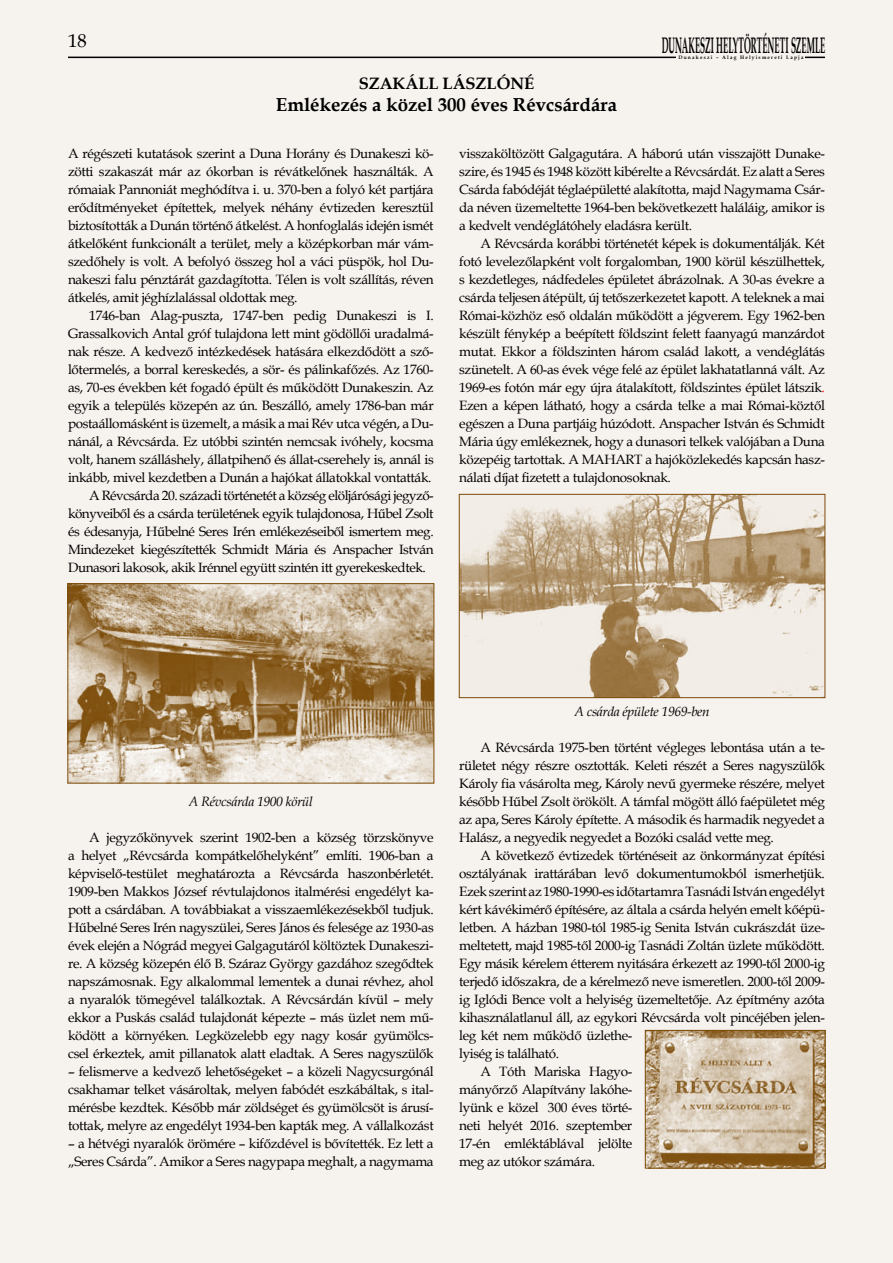
<style>
.page{position:relative;width:893px;height:1263px;background:#f6f2ee}
.page>*{position:absolute;margin:0;border:0;box-sizing:border-box;transform-origin:0 0}
.t1{font:700 22.5px "Book Antiqua";letter-spacing:.01em;color:#000;scale:.37 1}
.t2{font:700 18.75px "Book Antiqua";color:#000}
.t3{font:18.75px "Book Antiqua";color:#000}
.t4{font:700 16.5px "Book Antiqua";color:#000}
.t5{font:13.5px/18px "Book Antiqua";letter-spacing:-.025em;color:#000;text-align:justify}
.t6{font:italic 13.5px "Book Antiqua";letter-spacing:-.025em;color:#000}
.t7{font:700 4.95px "Book Antiqua";letter-spacing:.24em;color:#000}
.s1{color:#f00}
</style>
<div class="page">
<hr style="left:68px;top:57px;width:757px;height:1px;background:#000">
<hr style="left:677px;top:56px;width:128px;height:4px;background:#f6f2ee">
<img style="left:70px;top:585px;width:362px;height:196px">
<div style="left:68px;top:583px;width:366px;height:200px;border:1px solid #7c4b08"></div>
<img style="left:461px;top:496px;width:362px;height:200px">
<div style="left:459px;top:494px;width:366px;height:204px;border:1px solid #7c4b08"></div>
<img style="left:647px;top:1032px;width:176px;height:134px">
<div style="left:645px;top:1030px;width:180px;height:138px;border:1px solid #7c4b08"></div>
<h2 class="t3" style="left:68px;top:28px;width:20px">18</h2>
<p class="t4" style="left:359px;top:72px;width:177px">SZAKÁLL LÁSZLÓNÉ</p>
<h2 class="t2" style="left:276px;top:92px;width:343px">Emlékezés a közel 300 éves Révcsárdára</h2>
<h1 class="t1" style="left:662px;top:30px;width:443px">DUNAKESZI HELYTÖRTÉNETI SZEMLE</h1>
<p class="t7" style="left:678px;top:54px;width:127px">Dunakeszi – Alag Helyismereti Lapja</p>
<p class="t5" style="left:68px;top:145px;width:367px">A régészeti kutatások szerint a Duna Horány és Dunakeszi kö&shy;zötti szakaszát már az ókorban is révátkelőnek használták. A rómaiak Pannoniát meghódítva i. u. 370-ben a folyó két partjára erődítményeket építettek, melyek néhány évtizeden keresztül biztosították a Dunán történő átkelést. A honfoglalás idején ismét átkelőként funkcionált a terület, mely a középkorban már vám&shy;szedőhely is volt. A befolyó összeg hol a váci püspök, hol Du&shy;nakeszi falu pénztárát gazdagította. Télen is volt szállítás, réven átkelés, amit jéghízlalással oldottak meg.</p>
<p class="t5" style="left:89px;top:307px;width:346px">1746-ban Alag-puszta, 1747-ben pedig Dunakeszi is I.</p>
<p class="t5" style="left:68px;top:325px;width:367px">Grassalkovich Antal gróf tulajdona lett mint gödöllői uradalmá-</p>
<p class="t5" style="left:68px;top:343px;width:367px">nak része. A kedvező intézkedések hatására elkezdődött a sző-</p>
<p class="t5" style="left:68px;top:361px;width:367px">lőtermelés, a borral kereskedés, a sör- és pálinkafőzés. Az 1760-</p>
<p class="t5" style="left:68px;top:379px;width:367px">as, 70-es években két fogadó épült és működött Dunakeszin. Az</p>
<p class="t5" style="left:68px;top:396px;width:367px">egyik a település közepén az ún. Beszálló, amely 1786-ban már</p>
<p class="t5" style="left:68px;top:414px;width:367px">postaállomásként is üzemelt, a másik a mai Rév utca végén, a Du-</p>
<p class="t5" style="left:68px;top:432px;width:367px">nánál, a Révcsárda. Ez utóbbi szintén nemcsak ivóhely, kocsma</p>
<p class="t5" style="left:68px;top:450px;width:367px">volt, hanem szálláshely, állatpihenő és állat-cserehely is, annál is</p>
<p class="t5" style="left:68px;top:468px;width:365px">inkább, mivel kezdetben a Dunán a hajókat állatokkal vontatták.</p>
<p class="t5" style="left:89px;top:486px;width:345px">A Révcsárda 20. századi történetét a község elöljárósági jegyző-</p>
<p class="t5" style="left:68px;top:504px;width:367px">könyveiből és a csárda területének egyik tulajdonosa, Hűbel Zsolt</p>
<p class="t5" style="left:68px;top:522px;width:367px">és édesanyja, Hűbelné Seres Irén emlékezéseiből ismertem meg.</p>
<p class="t5" style="left:68px;top:540px;width:367px">Mindezeket kiegészítették Schmidt Mária és Anspacher István</p>
<p class="t5" style="left:68px;top:558px;width:359px">Dunasori lakosok, akik Irénnel együtt szintén itt gyerekeskedtek.</p>
<p class="t5" style="left:459px;top:144px;width:367px">visszaköltözött Galgagutára. A háború után visszajött Dunake&shy;szire, és 1945 és 1948 között kibérelte a Révcsárdát. Ez alatt a Seres Csárda fabódéját téglaépületté alakította, majd Nagymama Csár&shy;da néven üzemeltette 1964-ben bekövetkezett haláláig, amikor is a kedvelt vendéglátóhely eladásra került.</p>
<p class="t5" style="left:459px;top:234px;width:367px;text-indent:21px">A Révcsárda korábbi történetét képek is dokumentálják. Két fotó levelezőlapként volt forgalomban, 1900 körül készülhettek, s kezdetleges, nádfedeles épületet ábrázolnak. A 30-as évekre a csárda teljesen átépült, új tetőszerkezetet kapott. A teleknek a mai Római-közhöz eső oldalán működött a jégverem. Egy 1962-ben készült fénykép a beépített földszint felett faanyagú manzárdot mutat. Ekkor a földszinten három család lakott, a vendéglátás szünetelt. A 60-as évek vége felé az épület lakhatatlanná vált. Az 1969-es fotón már egy újra átalakított, földszintes épület látszik<span class="s1">.<br></span>Ezen a képen látható, hogy a csárda telke a mai Római-köztől egészen a Duna partjáig húzódott. Anspacher István és Schmidt Mária úgy emlékeznek, hogy a dunasori telkek valójában a Duna közepéig tartottak. A MAHART a hajóközlekedés kapcsán hasz&shy;nálati díjat fizetett a tulajdonosoknak.</p>
<p class="t6" style="left:189px;top:792px;width:126px">A Révcsárda 1900 körül</p>
<p class="t5" style="left:68px;top:828px;width:367px;text-indent:21px">A jegyzőkönyvek szerint 1902-ben a község törzskönyve a helyet „Révcsárda kompátkelőhelyként” említi. 1906-ban a képviselő-testület meghatározta a Révcsárda haszonbérletét.<br>1909-ben Makkos József révtulajdonos italmérési engedélyt ka&shy;pott a csárdában. A továbbiakat a visszaemlékezésekből tudjuk.<br>Hűbelné Seres Irén nagyszülei, Seres János és felesége az 1930-as évek elején a Nógrád megyei Galgagutáról költöztek Dunakeszi&shy;re. A község közepén élő B. Száraz György gazdához szegődtek napszámosnak. Egy alkalommal lementek a dunai révhez, ahol a nyaralók tömegével találkoztak. A Révcsárdán kívül – mely ekkor a Puskás család tulajdonát képezte – más üzlet nem mű&shy;ködött a környéken. Legközelebb egy nagy kosár gyümölc - csel érkeztek, amit pillanatok alatt eladtak. A Seres nagyszülők</p>
<p class="t5" style="left:68px;top:1062px;width:367px">– felismerve a kedvező lehetőségeket – a közeli Nagycsurgónál csakhamar telket vásároltak, melyen fabódét eszkábáltak, s ital&shy;mérésbe kezdtek. Később már zöldséget és gyümölcsöt is árusí&shy;tottak, melyre az engedélyt 1934-ben kapták meg. A vállalkozást</p>
<p class="t5" style="left:68px;top:1134px;width:367px">– a hétvégi nyaralók örömére – kifőzdével is bővítették. Ez lett a „Seres Csárda”. Amikor a Seres nagypapa meghalt, a nagymama</p>
<p class="t6" style="left:574px;top:702px;width:137px">A csárda épülete 1969-ben</p>
<p class="t5" style="left:459px;top:738px;width:367px;text-indent:21px">A Révcsárda 1975-ben történt végleges lebontása után a te&shy;rületet négy részre osztották. Keleti részét a Seres nagyszülők Károly fia vásárolta meg, Károly nevű gyermeke részére, melyet később Hűbel Zsolt örökölt. A támfal mögött álló faépületet még az apa, Seres Károly építette. A második és harmadik negyedet a Halász, a negyedik negyedet a Bozóki család vette meg.</p>
<p class="t5" style="left:480px;top:846px;width:346px">A következő évtizedek történéseit az önkormányzat építési</p>
<p class="t5" style="left:459px;top:864px;width:367px">osztályának irattárában levő dokumentumokból ismerhetjük.</p>
<p class="t5" style="left:459px;top:882px;width:367px">Ezek szerint az 1980-1990-es időtartamra Tasnádi István engedélyt</p>
<p class="t5" style="left:459px;top:900px;width:367px">kért kávékimérő építésére, az általa a csárda helyén emelt kőépü-</p>
<p class="t5" style="left:459px;top:918px;width:367px">letben. A házban 1980-tól 1985-ig Senita István cukrászdát üze-</p>
<p class="t5" style="left:459px;top:936px;width:367px">meltetett, majd 1985-től 2000-ig Tasnádi Zoltán üzlete működött.</p>
<p class="t5" style="left:459px;top:954px;width:367px">Egy másik kérelem étterem nyitására érkezett az 1990‑től 2000-ig</p>
<p class="t5" style="left:459px;top:972px;width:367px">terjedő időszakra, de a kérelmező neve ismeretlen. 2000‑től 2009-</p>
<p class="t5" style="left:459px;top:990px;width:367px">ig Iglódi Bence volt a helyiség üzemeltetője. Az építmény azóta</p>
<p class="t5" style="left:459px;top:1008px;width:367px">kihasználatlanul áll, az egykori Révcsárda volt pincéjében jelen-</p>
<p class="t5" style="left:459px;top:1026px;width:175px">leg két nem működő üzlethe-</p>
<p class="t5" style="left:459px;top:1044px;width:102px">lyiség is található.</p>
<p class="t5" style="left:480px;top:1062px;width:153px">A Tóth Mariska Hagyo-</p>
<p class="t5" style="left:459px;top:1080px;width:175px">mányőrző Alapítvány lakóhe-</p>
<p class="t5" style="left:459px;top:1098px;width:175px">lyünk e közel 300 éves törté-</p>
<p class="t5" style="left:459px;top:1116px;width:175px">neti helyét 2016. szeptember</p>
<p class="t5" style="left:459px;top:1134px;width:175px">17-én emléktáblával jelölte</p>
<p class="t5" style="left:459px;top:1152px;width:137px">meg az utókor számára.</p>
</div>
